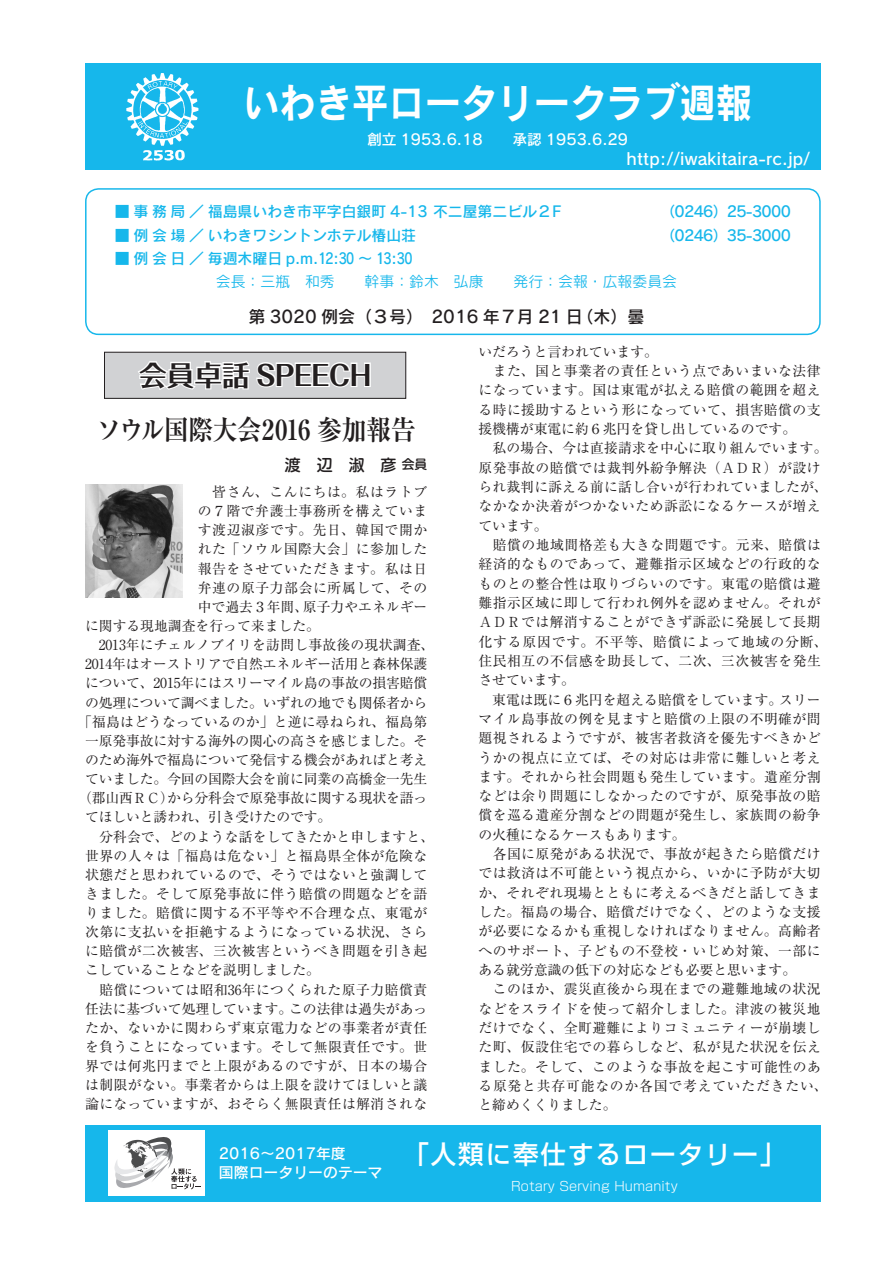
<style>
.page{position:relative;width:893px;height:1263px;background:#fff}
.page>*{position:absolute;margin:0;border:0;box-sizing:border-box;transform-origin:0 0}
.t1{font:40.35px "Rodin Pro B";color:#fff;scale:.9 1}
.t2{font:700 27.6px "Ryumin Pr 6";letter-spacing:-.02em;color:#231f20;scale:.9 1}
.t3{font:700 27.6px "Folk Pro";color:#231f20}
.t4{font:500 25.5px "Shin Go Pr 6";letter-spacing:.075em;color:#fff}
.t5{font:16.95px "Rodin Pro DB";color:#231f20}
.t6{font:16.5px "Rodin Pro DB";letter-spacing:.01em;color:#fff}
.t7{font:500 15.9px "Shin M Go Pr 6";color:#231f20}
.t8{font:14.85px "Rodin Pro DB";color:#16b7eb}
.t9{font:14.85px/19.2px "Rodin Pro DB";color:#fff}
.t10{font:14.85px "Rodin Pro M";color:#16b7eb}
.t11{font:14.85px/23.4px "Rodin Pro DB";letter-spacing:-.05em;color:#16b7eb}
.t12{font:13.8px/19.4px "Ryumin Pr 6";letter-spacing:.035em;color:#231f20}
.t13{font:13.8px "Ryumin Pr 6";letter-spacing:-.01em;color:#231f20}
.t14{font:13.8px "Ryumin Pr 6";color:#231f20}
.t15{font:13.8px "Ryumin Pr 6";letter-spacing:.01em;color:#231f20}
.t16{font:13.8px "Ryumin Pr 6";letter-spacing:.015em;color:#231f20}
.t17{font:300 12.75px "Shin Go Pr 6";letter-spacing:.01em;color:#fff}
.s1{font-size:12.75px}
</style>
<div class="page">
<div style="left:85px;top:64px;width:736px;height:106px;background:#16b7eb"></div>
<div style="left:85px;top:1125px;width:736px;height:76px;background:#16b7eb"></div>
<div style="left:85px;top:188px;width:736px;height:147px;border:1px solid #16b7eb;border-radius:13px"></div>
<img style="left:126px;top:73px;width:73px;height:88px">
<div style="left:109px;top:1130px;width:96px;height:65px;background:#fff"></div>
<svg style="left:114px;top:1137px;width:86px;height:53px"></svg>
<div style="left:104px;top:352px;width:302px;height:46px;background:#d1d2d4"></div>
<svg style="left:138px;top:360px;width:233px;height:30px"></svg>
<div style="left:104px;top:352px;width:302px;height:47px;border:1px solid #231f20"></div>
<img style="left:85px;top:485px;width:98px;height:112px">
<h1 class="t1" style="left:243px;top:76px;width:567px">いわき平ロータリークラブ週報</h1>
<p class="t9" style="left:367px;top:129px;width:263px">創立 1953.6.18　　承認 1953.6.29</p>
<p class="t8" style="left:115px;top:202px;width:448px">■ 事務局／福島県いわき市平字白銀町 4-13 不二屋第二ビル２F</p>
<p class="t8" style="left:115px;top:225px;width:303px">■ 例会場／いわきワシントンホテル椿山荘</p>
<p class="t8" style="left:115px;top:248px;width:299px">■ 例会日／毎週木曜日 p.m.12:30 ～ 13:30</p>
<p class="t6" style="left:627px;top:147px;width:185px">http://iwakitaira-rc.jp/</p>
<p class="t11" style="left:660px;top:199px;width:132px">（0246）25-3000（0246）35-3000</p>
<p class="t10" style="left:216px;top:272px;width:463px">会長：三瓶　和秀　　幹事：鈴木　弘康　　発行：会報・広報委員会</p>
<p class="t5" style="left:249px;top:305px;width:397px">第 3020 例会（３号）　2016 年７月 21 日（木）曇</p>
<h2 class="t3" style="left:139px;top:352px;width:234px">会員卓話 SPEECH</h2>
<p class="t12" style="left:478px;top:341px;width:351px">いだろうと言われています。<br>　また、国と事業者の責任という点であいまいな法律になっています。国は東電が払える賠償の範囲を超える時に援助するという形になっていて、損害賠償の支援機構が東電に約６兆円を貸し出しているのです。<br>　私の場合、今は直接請求を中心に取り組んでいます。原発事故の賠償では裁判外紛争解決（ＡＤＲ）が設けられ裁判に訴える前に話し合いが行われていましたが、なかなか決着がつかないため訴訟になるケースが増えています。<br>　賠償の地域間格差も大きな問題です。元来、賠償は経済的なものであって、避難指示区域などの行政的なものとの整合性は取りづらいのです。東電の賠償は避難指示区域に即して行われ例外を認めません。それが<br>ＡＤＲでは解消することができず訴訟に発展して長期化する原因です。不平等、賠償によって地域の分断、住民相互の不信感を助長して、二次、三次被害を発生させています。<br>　東電は既に６兆円を超える賠償をしています。スリーマイル島事故の例を見ますと賠償の上限の不明確が問題視されるようですが、被害者救済を優先すべきかどうかの視点に立てば、その対応は非常に難しいと考えます。それから社会問題も発生しています。遺産分割などは余り問題にしなかったのですが、原発事故の賠償を巡る遺産分割などの問題が発生し、家族間の紛争の火種になるケースもあります。<br>　各国に原発がある状況で、事故が起きたら賠償だけでは救済は不可能という視点から、いかに予防が大切か、それぞれ現場とともに考えるべきだと話してきました。福島の場合、賠償だけでなく、どのような支援が必要になるかも重視しなければなりません。高齢者へのサポート、子どもの不登校・いじめ対策、一部にある就労意識の低下の対応なども必要と思います。<br>　このほか、震災直後から現在までの避難地域の状況などをスライドを使って紹介しました。津波の被災地だけでなく、全町避難によりコミュニティーが崩壊した町、仮設住宅での暮らしなど、私が見た状況を伝えました。そして、このような事故を起こす可能性のある原発と共存可能なのか各国で考えていただきたい、と締めくくりました。</p>
<h2 class="t2" style="left:97px;top:408px;width:356px">ソウル国際大会2016 参加報告</h2>
<p class="t7" style="left:285px;top:452px;width:144px">渡　辺　淑　彦 <span class="s1">会員</span></p>
<p class="t12" style="left:198px;top:481px;width:231px">　皆さん、こんにちは。私はラトブ</p>
<p class="t12" style="left:198px;top:500px;width:231px">の７階で弁護士事務所を構えていま</p>
<p class="t12" style="left:198px;top:520px;width:231px">す渡辺淑彦です。先日、韓国で開か</p>
<p class="t12" style="left:198px;top:539px;width:231px">れた「ソウル国際大会」に参加した</p>
<p class="t12" style="left:198px;top:558px;width:231px">報告をさせていただきます。私は日</p>
<p class="t12" style="left:198px;top:577px;width:231px">弁連の原子力部会に所属して、その</p>
<p class="t14" style="left:198px;top:596px;width:231px">中で過去３年間、原子力やエネルギー</p>
<p class="t14" style="left:85px;top:615px;width:236px">に関する現地調査を行って来ました。</p>
<p class="t16" style="left:85px;top:634px;width:351px">　2013年にチェルノブイリを訪問し事故後の現状調査、</p>
<p class="t13" style="left:85px;top:653px;width:344px">2014年はオーストリアで自然エネルギー活用と森林保護</p>
<p class="t13" style="left:85px;top:672px;width:344px">について、2015年にはスリーマイル島の事故の損害賠償</p>
<p class="t13" style="left:85px;top:691px;width:344px">の処理について調べました。いずれの地でも関係者から</p>
<p class="t15" style="left:78px;top:711px;width:351px">「福島はどうなっているのか」と逆に尋ねられ、福島第</p>
<p class="t13" style="left:85px;top:730px;width:344px">一原発事故に対する海外の関心の高さを感じました。そ</p>
<p class="t13" style="left:85px;top:749px;width:344px">のため海外で福島について発信する機会があればと考え</p>
<p class="t13" style="left:85px;top:768px;width:344px">ていました。今回の国際大会を前に同業の高橋金一先生</p>
<p class="t13" style="left:78px;top:787px;width:351px">（郡山西ＲＣ）から分科会で原発事故に関する現状を語っ</p>
<p class="t13" style="left:85px;top:806px;width:248px">てほしいと誘われ、引き受けたのです。</p>
<p class="t15" style="left:85px;top:825px;width:351px">　分科会で、どのような話をしてきたかと申しますと、</p>
<p class="t12" style="left:85px;top:845px;width:344px">世界の人々は「福島は危ない」と福島県全体が危険な</p>
<p class="t12" style="left:85px;top:864px;width:344px">状態だと思われているので、そうではないと強調して</p>
<p class="t12" style="left:85px;top:883px;width:344px">きました。そして原発事故に伴う賠償の問題などを語</p>
<p class="t12" style="left:85px;top:902px;width:344px">りました。賠償に関する不平等や不合理な点、東電が</p>
<p class="t12" style="left:85px;top:922px;width:344px">次第に支払いを拒絶するようになっている状況、さら</p>
<p class="t12" style="left:85px;top:941px;width:344px">に賠償が二次被害、三次被害というべき問題を引き起</p>
<p class="t14" style="left:85px;top:959px;width:236px">こしていることなどを説明しました。</p>
<p class="t12" style="left:85px;top:979px;width:344px">　賠償については昭和36年につくられた原子力賠償責</p>
<p class="t14" style="left:85px;top:998px;width:344px">任法に基づいて処理しています。この法律は過失があっ</p>
<p class="t12" style="left:85px;top:1017px;width:344px">たか、ないかに関わらず東京電力などの事業者が責任</p>
<p class="t12" style="left:85px;top:1036px;width:344px">を負うことになっています。そして無限責任です。世</p>
<p class="t12" style="left:85px;top:1055px;width:344px">界では何兆円までと上限があるのですが、日本の場合</p>
<p class="t12" style="left:85px;top:1075px;width:344px">は制限がない。事業者からは上限を設けてほしいと議</p>
<p class="t12" style="left:85px;top:1094px;width:344px">論になっていますが、おそらく無限責任は解消されな</p>
<p class="t9" style="left:219px;top:1143px;width:165px">2016～2017年度<br>国際ロータリーのテーマ</p>
<h3 class="t4" style="left:403px;top:1133px;width:384px">「人類に奉仕するロータリー」</h3>
<p class="t17" style="left:511px;top:1176px;width:168px">Rotary Serving Humanity</p>
</div>
